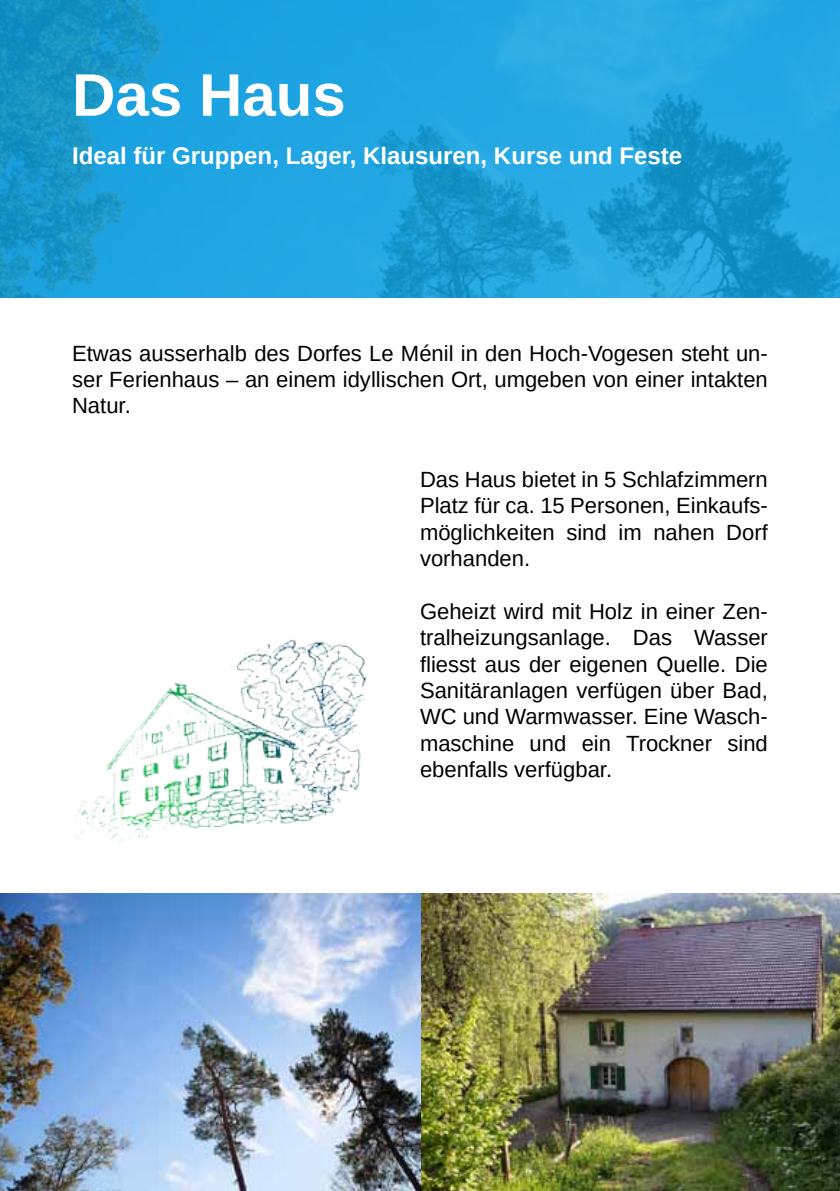
<style>
.page{position:relative;width:840px;height:1191px;background:#fff}
.page>*{position:absolute;margin:0;border:0;box-sizing:border-box;transform-origin:0 0}
.t1{font:700 60px "Arimo";color:#fff}
.t2{font:700 24px "Arimo";color:#fff}
.t3{font:22px/26.4px "Arimo";color:#000;text-align:justify}
</style>
<div class="page">
<svg style="left:0;top:0;width:839px;height:298px;background:#1ea1da"></svg>
<img style="left:0;top:893px;width:839px;height:298px">
<img style="left:76px;top:640px;width:291px;height:201px">
<h1 class="t1" style="left:72px;top:54px;width:275px">Das Haus</h1>
<p class="t2" style="left:72px;top:139px;width:611px">Ideal für Gruppen, Lager, Klausuren, Kurse und Feste</p>
<p class="t3" style="left:72px;top:340px;width:697px">Etwas ausserhalb des Dorfes Le Ménil in den Hoch-Vogesen steht un&shy;ser Ferienhaus – an einem idyllischen Ort, umgeben von einer intakten Natur.</p>
<p class="t3" style="left:420px;top:466px;width:349px">Das Haus bietet in 5 Schlafzimmern Platz für ca. 15 Personen, Einkaufs&shy;möglichkeiten sind im nahen Dorf vorhanden.</p>
<p class="t3" style="left:420px;top:598px;width:349px">Geheizt wird mit Holz in einer Zen&shy;tralheizungsanlage. Das Wasser fliesst aus der eigenen Quelle. Die Sanitäranlagen verfügen über Bad, WC und Warmwasser. Eine Wasch&shy;maschine und ein Trockner sind ebenfalls verfügbar.</p>
</div>
